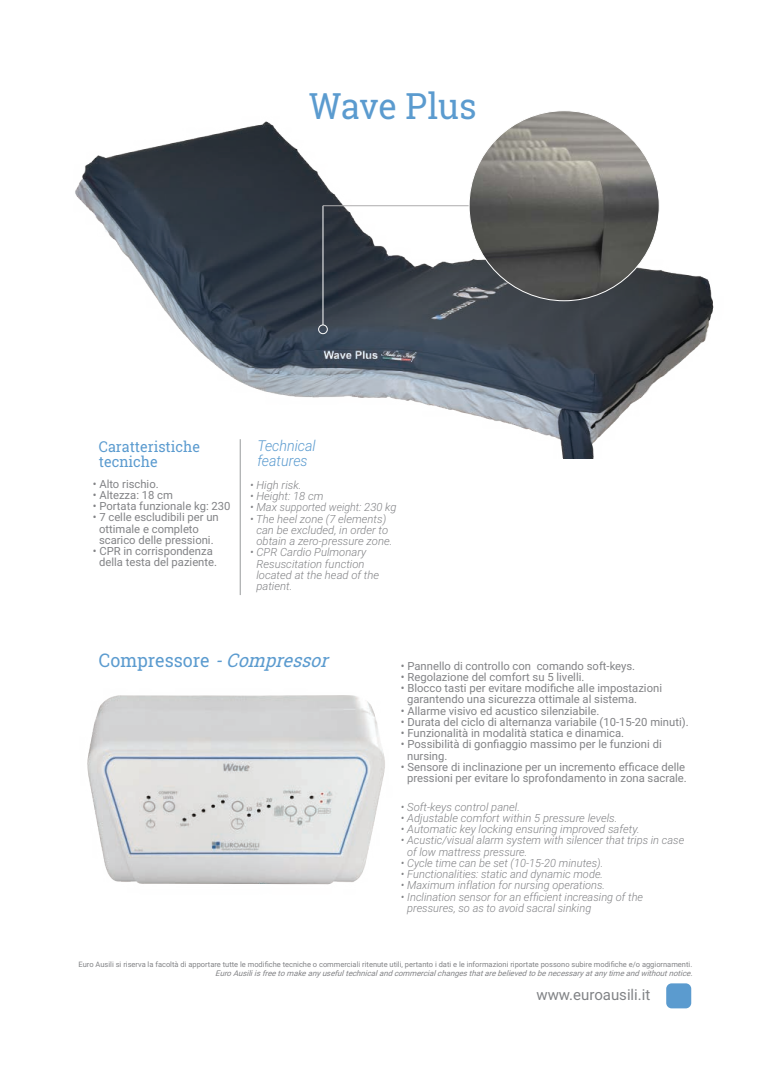
<style>
.page{position:relative;width:780px;height:1088px;background:#fff}
.page>*{position:absolute;margin:0;border:0;box-sizing:border-box;transform-origin:0 0}
.t1{font:36.25px "Roboto Slab";letter-spacing:-.005em;color:#5b9bcf;scale:.95 1}
.t2{font:18.75px "Roboto Slab";color:#5b9bcf;scale:.95 1}
.t3{font:15px/15px "Roboto Slab";color:#5b9bcf;scale:.95 1}
.t4{font:15px "Roboto";color:#818386}
.t5{font:italic 300 15px/15px "Roboto";color:#5b9bcf;scale:.95 1}
.t6{font:11.25px/11.2px "Roboto";color:#828386}
.t7{font:italic 300 11.25px/11.2px "Roboto";color:#828386}
.t8{font:italic 7.88px "Roboto";color:#828386}
.t9{font:7.5px "Roboto";color:#828386}
.s1{font-style:italic}
</style>
<div class="page">
<div style="left:666px;top:983px;width:25px;height:25px;background:#5b9bcf;border-radius:5px"></div>
<img style="left:87px;top:695px;width:298px;height:190px">
<img style="left:75px;top:119px;width:639px;height:339px">
<hr style="left:240px;top:439px;width:1px;height:156px;background:#989a9b">
<div style="left:318px;top:325px;width:9px;height:9px;border:1px solid #fff;border-radius:50%"></div>
<hr style="left:322px;top:206px;width:1px;height:119px;background:#fff">
<hr style="left:323px;top:205px;width:146px;height:1px;background:#aeadae">
<img style="left:469px;top:111px;width:190px;height:190px;border-radius:95px">
<h1 class="t1" style="left:309px;top:81px;width:178px">Wave Plus</h1>
<h3 class="t3" style="left:99px;top:439px;width:108px">Caratteristiche tecniche</h3>
<h3 class="t5" style="left:257px;top:438px;width:63px">Technical features</h3>
<p class="t6" style="left:93px;top:477px;width:67px">• Alto rischio.</p>
<p class="t6" style="left:93px;top:489px;width:82px">• Altezza: 18 cm</p>
<p class="t6" style="left:93px;top:500px;width:139px">• Portata funzionale kg: 230</p>
<p class="t6" style="left:99px;top:511px;width:121px;text-indent:-6px">• 7 celle escludibili per un ottimale e completo scarico delle pressioni.</p>
<p class="t6" style="left:93px;top:545px;width:126px;text-align:center">• CPR in corrispondenza della testa del paziente.</p>
<p class="t7" style="left:250px;top:479px;width:53px">• High risk.</p>
<p class="t7" style="left:250px;top:490px;width:75px">• Height: 18 cm</p>
<p class="t7" style="left:250px;top:501px;width:148px">• Max supported weight: 230 kg</p>
<p class="t7" style="left:250px;top:512px;width:144px;text-align:center">• The heel zone (7 elements) can be excluded, in order to obtain a zero-pressure zone.</p>
<p class="t7" style="left:256px;top:546px;width:124px;text-indent:-6px">• CPR Cardio Pulmonary<br>Resuscitation function located at the head of the patient.</p>
<h2 class="t2" style="left:99px;top:647px;width:249px">Compressore <span class="s1">-Compressor</span></h2>
<p class="t6" style="left:401px;top:659px;width:236px">• Pannello di controllo con comando soft-keys.</p>
<p class="t6" style="left:401px;top:671px;width:185px">• Regolazione del comfort su 5 livelli.</p>
<p class="t6" style="left:407px;top:682px;width:256px;text-indent:-6px">• Blocco tasti per evitare modifiche alle impostazioni garantendo una sicurezza ottimale al sistema.</p>
<p class="t6" style="left:401px;top:704px;width:200px">• Allarme visivo ed acustico silenziabile.</p>
<p class="t6" style="left:401px;top:716px;width:289px">• Durata del ciclo di alternanza variabile (10-15-20 minuti).</p>
<p class="t6" style="left:401px;top:727px;width:225px">• Funzionalità in modalità statica e dinamica.</p>
<p class="t6" style="left:407px;top:738px;width:256px;text-indent:-6px">• Possibilità di gonfiaggio massimo per le funzioni di nursing.</p>
<p class="t6" style="left:401px;top:761px;width:287px;text-align:center">• Sensore di inclinazione per un incremento efficace delle pressioni per evitare lo sprofondamento in zona sacrale.</p>
<p class="t7" style="left:401px;top:800px;width:121px">• Soft-keys control panel.</p>
<p class="t7" style="left:401px;top:812px;width:218px">• Adjustable comfort within 5 pressure levels.</p>
<p class="t7" style="left:401px;top:823px;width:240px">• Automatic key locking ensuring improved safety.</p>
<p class="t7" style="left:407px;top:834px;width:278px;text-indent:-6px">• Acustic/visual alarm system with silencer that trips in case of low mattress pressure.</p>
<p class="t7" style="left:401px;top:857px;width:204px">• Cycle time can be set (10-15-20 minutes).</p>
<p class="t7" style="left:401px;top:868px;width:204px">• Functionalities: static and dynamic mode.</p>
<p class="t7" style="left:401px;top:879px;width:206px">• Maximum inflation for nursing operations.</p>
<p class="t7" style="left:407px;top:890px;width:237px;text-indent:-6px">• Inclination sensor for an efficient increasing of the pressures, so as to avoid sacral sinking</p>
<p class="t9" style="left:79px;top:959px;width:615px">Euro Ausili si riserva la facoltà di apportare tutte le modifiche tecniche o commerciali ritenute utili, pertanto i dati e le informazioni riportate possono subire modifiche e/o aggiornamenti.</p>
<p class="t8" style="left:215px;top:967px;width:481px">EuroAusiliisfreetomakeanyusefultechnicalandcommercialchangesthatarebelievedtobenecessaryatanytimeandwithoutnotice.</p>
<h3 class="t4" style="left:536px;top:984px;width:115px">www.euroausili.it</h3>
</div>
